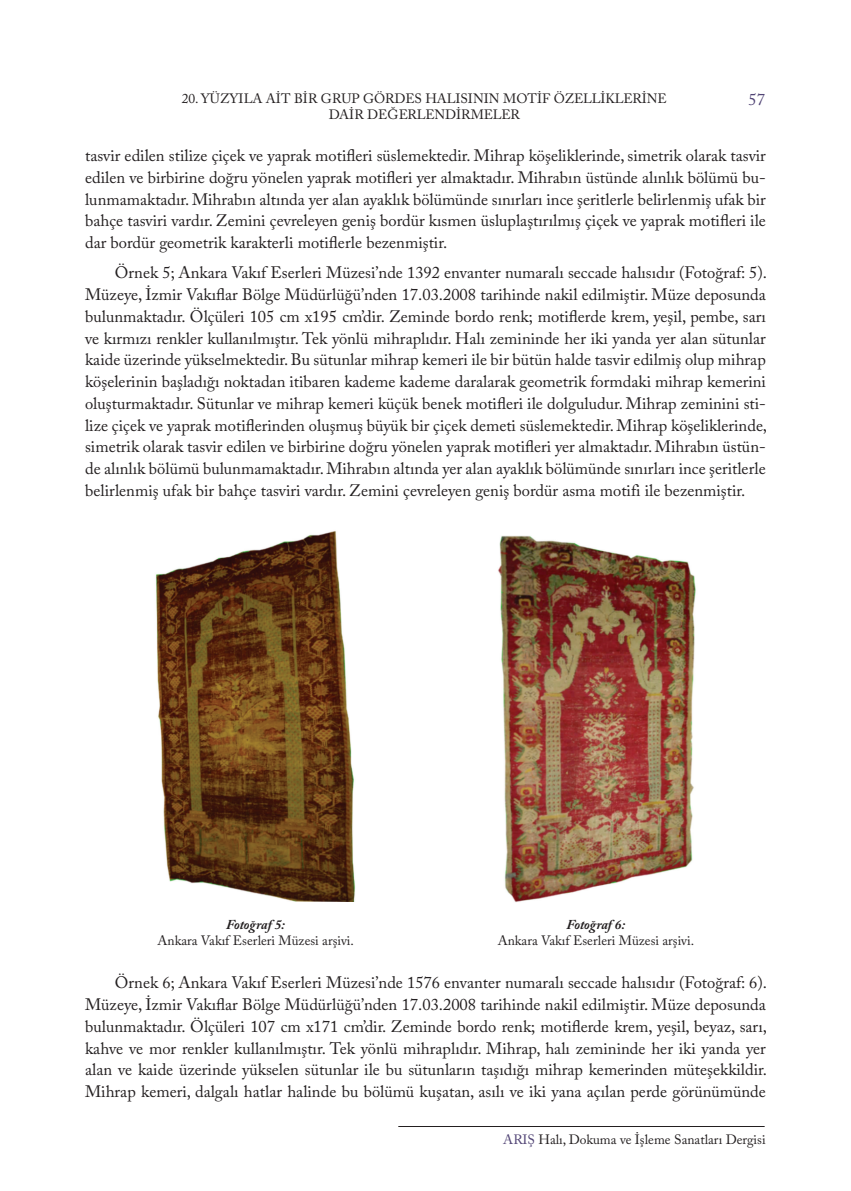
<style>
.page{position:relative;width:851px;height:1191px;background:#fff}
.page>*{position:absolute;margin:0;border:0;box-sizing:border-box;transform-origin:0 0}
.t1{font:16.5px/21.8px "Adobe Caslon Pro";color:#231f20;text-align:justify}
.t2{font:16.5px "Adobe Caslon Pro";color:#514475}
.t3{font:13.5px "Adobe Caslon Pro";color:#231f20}
.t4{font:italic 700 13.5px "Adobe Caslon Pro";color:#231f20}
.s1{color:#514475}
</style>
<div class="page">
<hr style="left:398px;top:1126px;width:366px;height:1px;background:#231f20">
<img style="left:155px;top:531px;width:200px;height:370px">
<img style="left:498px;top:535px;width:198px;height:367px">
<p class="t3" style="left:182px;top:90px;width:486px">20. YÜZYILA AİT BİR GRUP GÖRDES HALISININ MOTİF ÖZELLİKLERİNE</p>
<p class="t2" style="left:748px;top:90px;width:18px">57</p>
<p class="t3" style="left:329px;top:107px;width:192px">DAİR DEĞERLENDİRMELER</p>
<p class="t1" style="left:85px;top:144px;width:682px">tasvir edilen stilize çiçek ve yaprak motifleri süslemektedir. Mihrap köşeliklerinde, simetrik olarak tasvir edilen ve birbirine doğru yönelen yaprak motifleri yer almaktadır. Mihrabın üstünde alınlık bölümü bu&shy;lunmamaktadır. Mihrabın altında yer alan ayaklık bölümünde sınırları ince şeritlerle belirlenmiş ufak bir bahçe tasviri vardır. Zemini çevreleyen geniş bordür kısmen üsluplaştırılmış çiçek ve yaprak motifleri ile dar bordür geometrik karakterli motiflerle bezenmiştir.</p>
<p class="t1" style="left:85px;top:262px;width:683px;text-indent:30px">Örnek 5; Ankara Vakıf Eserleri Müzesi’nde 1392 envanter numaralı seccade halısıdır (Fotoğraf: 5).<br>Müzeye, İzmir Vakıflar Bölge Müdürlüğü’nden 17.03.2008 tarihinde nakil edilmiştir. Müze deposunda bulunmaktadır. Ölçüleri 105 cm x195 cm’dir. Zeminde bordo renk; motiflerde krem, yeşil, pembe, sarı ve kırmızı renkler kullanılmıştır. Tek yönlü mihraplıdır. Halı zemininde her iki yanda yer alan sütunlar kaide üzerinde yükselmektedir. Bu sütunlar mihrap kemeri ile bir bütün halde tasvir edilmiş olup mihrap köşelerinin başladığı noktadan itibaren kademe kademe daralarak geometrik formdaki mihrap kemerini oluşturmaktadır. Sütunlar ve mihrap kemeri küçük benek motifleri ile dolguludur. Mihrap zeminini sti&shy;lize çiçek ve yaprak motiflerinden oluşmuş büyük bir çiçek demeti süslemektedir. Mihrap köşeliklerinde, simetrik olarak tasvir edilen ve birbirine doğru yönelen yaprak motifleri yer almaktadır. Mihrabın üstün&shy;de alınlık bölümü bulunmamaktadır. Mihrabın altında yer alan ayaklık bölümünde sınırları ince şeritlerle belirlenmiş ufak bir bahçe tasviri vardır. Zemini çevreleyen geniş bordür asma motifi ile bezenmiştir.</p>
<p class="t4" style="left:566px;top:916px;width:60px">Fotoğraf 6:</p>
<p class="t3" style="left:497px;top:932px;width:198px">Ankara Vakıf Eserleri Müzesi arşivi.</p>
<p class="t1" style="left:85px;top:971px;width:683px;text-indent:30px">Örnek 6; Ankara Vakıf Eserleri Müzesi’nde 1576 envanter numaralı seccade halısıdır (Fotoğraf: 6).<br>Müzeye, İzmir Vakıflar Bölge Müdürlüğü’nden 17.03.2008 tarihinde nakil edilmiştir. Müze deposunda bulunmaktadır. Ölçüleri 107 cm x171 cm’dir. Zeminde bordo renk; motiflerde krem, yeşil, beyaz, sarı, kahve ve mor renkler kullanılmıştır. Tek yönlü mihraplıdır. Mihrap, halı zemininde her iki yanda yer alan ve kaide üzerinde yükselen sütunlar ile bu sütunların taşıdığı mihrap kemerinden müteşekkildir.<br>Mihrap kemeri, dalgalı hatlar halinde bu bölümü kuşatan, asılı ve iki yana açılan perde görünümünde</p>
<p class="t4" style="left:226px;top:916px;width:60px">Fotoğraf 5:</p>
<p class="t3" style="left:157px;top:932px;width:198px">Ankara Vakıf Eserleri Müzesi arşivi.</p>
<p class="t3" style="left:503px;top:1131px;width:264px"><span class="s1">ARIŞ</span> Halı, Dokuma ve İşleme Sanatları Dergisi</p>
</div>
